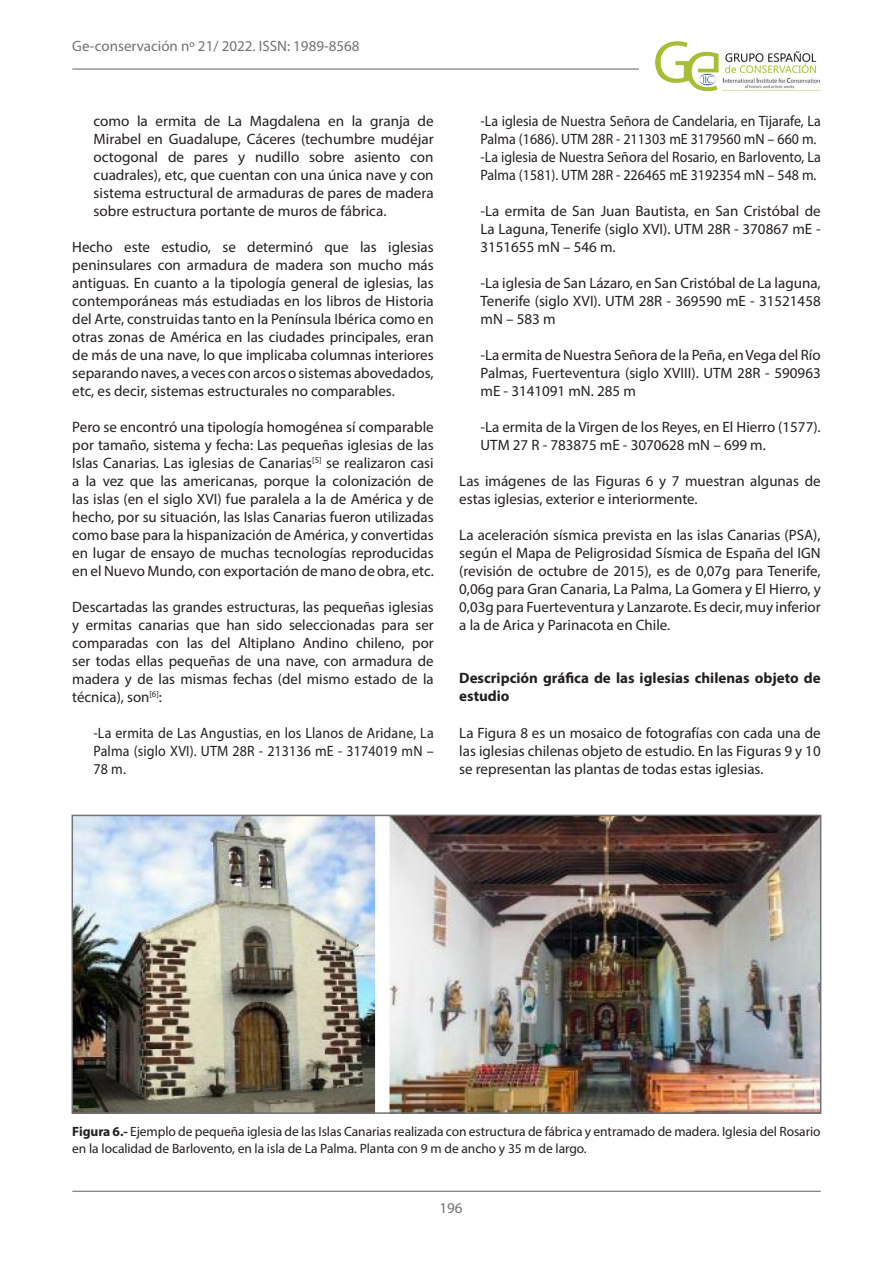
<style>
.page{position:relative;width:893px;height:1263px;background:#fff}
.page>*{position:absolute;margin:0;border:0;box-sizing:border-box;transform-origin:0 0}
.Tipo_de_texto{font:15px/18px "Myriad Pro";color:#231f20;text-align:justify}
.Tipo_de_texto-2{font:15px/18px "Myriad Pro";color:#231f20;scale:.93 1}
.negrita_titulito{font:700 15px/18px "Myriad Pro";color:#231f20}
.t1{font:15px "Myriad Pro";color:#717275}
.Pies_de_foto{font:13.5px/16.5px "Myriad Pro";letter-spacing:-.005em;color:#231f20}
.s1{font-weight:700}
</style>
<div class="page">
<hr style="left:72px;top:68px;width:567px;height:2px;background:#717275">
<hr style="left:72px;top:1191px;width:749px;height:1px;background:#717275">
<img style="left:654px;top:41px;width:167px;height:51px">
<img style="left:75px;top:818px;width:743px;height:293px">
<div style="left:72px;top:815px;width:749px;height:299px;border:2px solid #717275"></div>
<p class="t1" style="left:72px;top:37px;width:289px">Ge-conservación nº 21/ 2022. ISSN: 1989-8568</p>
<p class="Tipo_de_texto" style="left:94px;top:112px;width:342px">como la ermita de La Magdalena en la granja de Mirabel en Guadalupe, Cáceres (techumbre mudéjar octogonal de pares y nudillo sobre asiento con cuadrales), etc, que cuentan con una única nave y con sistema estructural de armaduras de pares de madera sobre estructura portante de muros de fábrica.</p>
<p class="Tipo_de_texto" style="left:72px;top:238px;width:363px">Hecho este estudio, se determinó que las iglesias peninsulares con armadura de madera son mucho más antiguas. En cuanto a la tipología general de iglesias, las contemporáneas más estudiadas en los libros de Historia del Arte, construidas tanto en la Península Ibérica como en otras zonas de América en las ciudades principales, eran de más de una nave, lo que implicaba columnas interiores separando naves, a veces con arcos o sistemas abovedados, etc, es decir, sistemas estructurales no comparables.</p>
<p class="Tipo_de_texto" style="left:72px;top:418px;width:363px">Pero se encontró una tipología homogénea sí comparable por tamaño, sistema y fecha: Las pequeñas iglesias de las Islas Canarias. Las iglesias de Canarias<sup>[5]</sup> se realizaron casi a la vez que las americanas, porque la colonización de las islas (en el siglo XVI) fue paralela a la de América y de hecho, por su situación, las Islas Canarias fueron utilizadas como base para la hispanización de América, y convertidas en lugar de ensayo de muchas tecnologías reproducidas en el Nuevo Mundo, con exportación de mano de obra, etc.</p>
<p class="Tipo_de_texto" style="left:72px;top:598px;width:363px">Descartadas las grandes estructuras, las pequeñas iglesias y ermitas canarias que han sido seleccionadas para ser comparadas con las del Altiplano Andino chileno, por ser todas ellas pequeñas de una nave, con armadura de madera y de las mismas fechas (del mismo estado de la técnica), son<sup>[6]</sup>:</p>
<p class="Tipo_de_texto-2" style="left:94px;top:724px;width:367px;text-align:justify">-La ermita de Las Angustias, en los Llanos de Aridane, La Palma (siglo XVI). UTM 28R - 213136 mE - 3174019 mN – 78 m.</p>
<p class="Tipo_de_texto-2" style="left:480px;top:112px;width:367px">-La iglesia de Nuestra Señora de Candelaria, en Tijarafe, La<br>Palma (1686). UTM 28R - 211303 mE 3179560 mN – 660 m.</p>
<p class="Tipo_de_texto-2" style="left:480px;top:148px;width:367px">-La iglesia de Nuestra Señora del Rosario, en Barlovento, La<br>Palma (1581). UTM 28R - 226465 mE 3192354 mN – 548 m.</p>
<p class="Tipo_de_texto" style="left:480px;top:202px;width:342px">-La ermita de San Juan Bautista, en San Cristóbal de La Laguna, Tenerife (siglo XVI). UTM 28R - 370867 mE - 3151655 mN – 546 m.</p>
<p class="Tipo_de_texto" style="left:480px;top:274px;width:342px">-La iglesia de San Lázaro, en San Cristóbal de La laguna, Tenerife (siglo XVI). UTM 28R - 369590 mE - 31521458 mN – 583 m</p>
<p class="Tipo_de_texto" style="left:480px;top:346px;width:342px">-La ermita de Nuestra Señora de la Peña, en Vega del Río Palmas, Fuerteventura (siglo XVIII). UTM 28R - 590963 mE - 3141091 mN. 285 m</p>
<p class="Tipo_de_texto" style="left:480px;top:418px;width:342px">-La ermita de la Virgen de los Reyes, en El Hierro (1577).<br>UTM 27 R - 783875 mE - 3070628 mN – 699 m.</p>
<p class="Tipo_de_texto" style="left:459px;top:472px;width:363px">Las imágenes de las Figuras 6 y 7 muestran algunas de estas iglesias, exterior e interiormente.</p>
<p class="Tipo_de_texto" style="left:459px;top:526px;width:363px">La aceleración sísmica prevista en las islas Canarias (PSA), según el Mapa de Peligrosidad Sísmica de España del IGN (revisión de octubre de 2015), es de 0,07g para Tenerife, 0,06g para Gran Canaria, La Palma, La Gomera y El Hierro, y 0,03g para Fuerteventura y Lanzarote. Es decir, muy inferior a la de Arica y Parinacota en Chile.</p>
<p class="negrita_titulito" style="left:459px;top:668px;width:363px">Descripción gráfica de las iglesias chilenas objeto de estudio</p>
<p class="Tipo_de_texto" style="left:459px;top:724px;width:363px">La Figura 8 es un mosaico de fotografías con cada una de las iglesias chilenas objeto de estudio. En las Figuras 9 y 10 se representan las plantas de todas estas iglesias.</p>
<p class="Pies_de_foto" style="left:72px;top:1123px;width:750px"><span class="s1">Figura 6.-</span> Ejemplo de pequeña iglesia de las Islas Canarias realizada con estructura de fábrica y entramado de madera. Iglesia del Rosario en la localidad de Barlovento, en la isla de La Palma. Planta con 9 m de ancho y 35 m de largo.</p>
<p class="t1" style="left:439px;top:1198px;width:25px">196</p>
</div>
